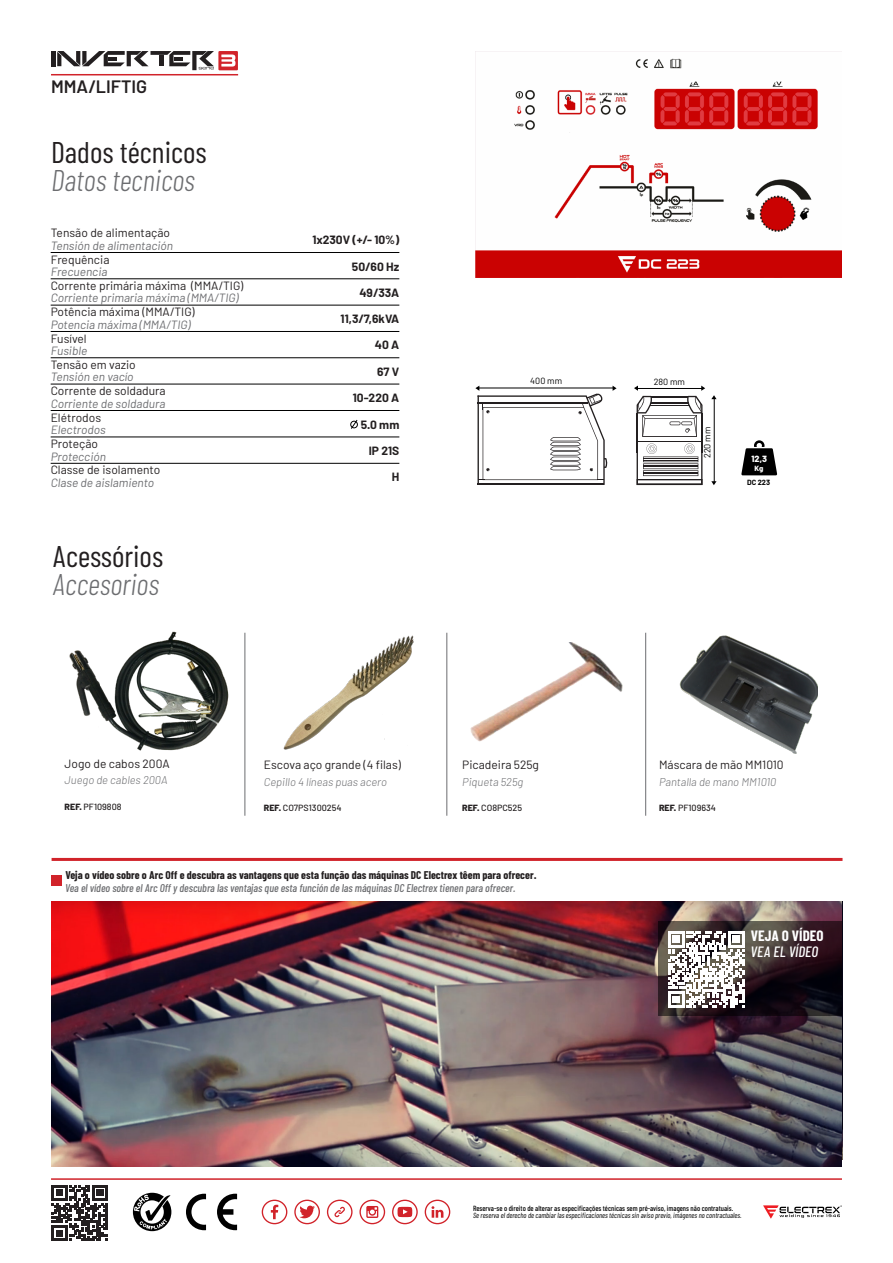
<style>
.page{position:relative;width:893px;height:1263px;background:#fff}
.page>*{position:absolute;margin:0;border:0;box-sizing:border-box;transform-origin:0 0}
.Corpo_texto_ES{font:30px "Barlow Condensed";color:#231f20}
.Corpo_texto_ES-2{font:italic 300 30px "Barlow Condensed";color:#6c6d70}
.Corpo_texto_ES-3{font:600 18px "Barlow";color:#231f20}
.Corpo_texto_ES-4{font:italic 500 15px "Barlow Condensed";color:#fff}
.Corpo_texto_ES-5{font:700 15px "Barlow Condensed";color:#fff}
.t1{font:12px "Barlow";color:#231f20}
.t2{font:italic 12px "Barlow";color:#6c6d70}
.Corpo_texto_ES-6{font:700 12px "Barlow";color:#231f20}
.Corpo_texto_ES-7{font:italic 500 11.25px "Barlow Condensed";color:#6c6d70}
.Corpo_texto_ES-8{font:700 11.25px "Barlow Condensed";color:#231f20}
.t3{font:italic 300 11.25px "Barlow";color:#6c6d70}
.t4{font:500 9px "Barlow";color:#231f20}
.t5{font:9px "Barlow";color:#000}
.t6{font:800 9px "Barlow";color:#fff}
.t7{font:italic 7.5px "Barlow Condensed";color:#000}
.t8{font:500 7.5px "Barlow Condensed";color:#000}
.Corpo_texto_ES-9{font:700 7.5px "Barlow";color:#000}
.t9{font:800 7.5px "Barlow";color:#fff}
.s1{font-weight:800}
</style>
<div class="page">
<hr style="left:51px;top:74px;width:187px;height:1px;background:#d1232a">
<hr style="left:51px;top:51px;width:4px;height:15px;background:#231f20">
<svg style="left:57px;top:51px;width:181px;height:19px"></svg>
<svg style="left:133px;top:1193px;width:39px;height:38px"></svg>
<svg style="left:186px;top:1194px;width:20px;height:36px"></svg>
<svg style="left:217px;top:1194px;width:20px;height:36px"></svg>
<svg style="left:262px;top:1199px;width:25px;height:25px"></svg>
<svg style="left:294px;top:1199px;width:26px;height:25px"></svg>
<svg style="left:425px;top:1199px;width:25px;height:25px"></svg>
<svg style="left:392px;top:1199px;width:26px;height:25px"></svg>
<svg style="left:359px;top:1199px;width:26px;height:25px"></svg>
<svg style="left:327px;top:1199px;width:26px;height:25px"></svg>
<svg style="left:52px;top:1185px;width:56px;height:56px"></svg>
<hr style="left:51px;top:1178px;width:791px;height:2px;background:#d1232a">
<hr style="left:245px;top:633px;width:1px;height:183px;background:#6c6d70">
<hr style="left:645px;top:633px;width:1px;height:183px;background:#6c6d70">
<svg style="left:763px;top:1205px;width:79px;height:13px"></svg>
<hr style="left:52px;top:858px;width:790px;height:3px;background:#d1232a">
<div style="left:52px;top:876px;width:10px;height:10px;background:#d1232a"></div>
<hr style="left:51px;top:252px;width:348px;height:1px;background:#000">
<hr style="left:51px;top:279px;width:348px;height:1px;background:#000">
<hr style="left:51px;top:305px;width:348px;height:1px;background:#000">
<hr style="left:51px;top:331px;width:348px;height:1px;background:#000">
<hr style="left:51px;top:357px;width:348px;height:1px;background:#000">
<hr style="left:51px;top:384px;width:348px;height:1px;background:#000">
<hr style="left:51px;top:410px;width:348px;height:1px;background:#000">
<hr style="left:51px;top:437px;width:348px;height:1px;background:#000">
<hr style="left:51px;top:463px;width:348px;height:1px;background:#000">
<svg style="left:350px;top:419px;width:8px;height:10px"></svg>
<hr style="left:714px;top:397px;width:1px;height:85px;background:#000">
<svg style="left:711px;top:481px;width:5px;height:4px"></svg>
<hr style="left:637px;top:413px;width:1px;height:40px;background:#231f20">
<hr style="left:701px;top:413px;width:1px;height:40px;background:#231f20">
<svg style="left:634px;top:386px;width:71px;height:51px"></svg>
<hr style="left:637px;top:442px;width:65px;height:1px;background:#231f20">
<svg style="left:637px;top:443px;width:65px;height:42px"></svg>
<svg style="left:741px;top:440px;width:36px;height:35px"></svg>
<svg style="left:475px;top:386px;width:142px;height:99px"></svg>
<hr style="left:478px;top:395px;width:1px;height:90px;background:#231f20">
<img style="left:475px;top:51px;width:366px;height:226px">
<img style="left:679px;top:635px;width:139px;height:118px">
<hr style="left:446px;top:633px;width:1px;height:183px;background:#6c6d70">
<img style="left:283px;top:635px;width:131px;height:115px">
<img style="left:470px;top:642px;width:153px;height:100px">
<img style="left:51px;top:901px;width:791px;height:265px">
<svg style="left:658px;top:921px;width:184px;height:95px;background:#2e2226"></svg>
<svg style="left:668px;top:931px;width:76px;height:76px"></svg>
<img style="left:69px;top:631px;width:160px;height:120px">
<p class="Corpo_texto_ES-3" style="left:51px;top:76px;width:98px">MMA/LIFTIG</p>
<p class="Corpo_texto_ES" style="left:51px;top:133px;width:157px">Dados técnicos</p>
<p class="Corpo_texto_ES-2" style="left:51px;top:162px;width:145px">Datos tecnicos</p>
<p class="t1" style="left:51px;top:226px;width:121px">Tensão de alimentação</p>
<p class="t2" style="left:51px;top:238px;width:124px">Tensión de alimentación</p>
<p class="t1" style="left:51px;top:252px;width:60px">Frequência</p>
<p class="t2" style="left:51px;top:264px;width:58px">Frecuencia</p>
<p class="t1" style="left:51px;top:278px;width:194px">Corrente primária máxima (MMA/TIG)</p>
<p class="t2" style="left:51px;top:291px;width:189px">Corriente primaria máxima (MMA/TIG)</p>
<p class="t1" style="left:51px;top:305px;width:146px">Potência máxima (MMA/TIG)</p>
<p class="t2" style="left:51px;top:317px;width:141px">Potencia máxima (MMA/TIG)</p>
<p class="t1" style="left:51px;top:331px;width:38px">Fusível</p>
<p class="t2" style="left:51px;top:343px;width:38px">Fusible</p>
<p class="t1" style="left:51px;top:357px;width:87px">Tensão em vazio</p>
<p class="t2" style="left:51px;top:370px;width:84px">Tensión en vacío</p>
<p class="t1" style="left:51px;top:384px;width:116px">Corrente de soldadura</p>
<p class="t2" style="left:51px;top:396px;width:116px">Corriente de soldadura</p>
<p class="t1" style="left:51px;top:410px;width:52px">Elétrodos</p>
<p class="t2" style="left:51px;top:422px;width:57px">Electrodos</p>
<p class="t1" style="left:51px;top:436px;width:49px">Proteção</p>
<p class="t2" style="left:51px;top:449px;width:57px">Protección</p>
<p class="t1" style="left:51px;top:463px;width:111px">Classe de isolamento</p>
<p class="t2" style="left:51px;top:475px;width:105px">Clase de aislamiento</p>
<p class="Corpo_texto_ES" style="left:52px;top:537px;width:112px">Acessórios</p>
<p class="Corpo_texto_ES-2" style="left:52px;top:565px;width:108px">Accesorios</p>
<p class="Corpo_texto_ES-6" style="left:312px;top:233px;width:88px">1x230V (+/- 10%)</p>
<p class="Corpo_texto_ES-6" style="left:352px;top:259px;width:49px">50/60 Hz</p>
<p class="Corpo_texto_ES-6" style="left:359px;top:285px;width:41px">49/33A</p>
<p class="Corpo_texto_ES-6" style="left:341px;top:312px;width:60px">11,3/7,6kVA</p>
<p class="Corpo_texto_ES-6" style="left:375px;top:338px;width:26px">40 A</p>
<p class="Corpo_texto_ES-6" style="left:377px;top:364px;width:24px">67 V</p>
<p class="Corpo_texto_ES-6" style="left:353px;top:391px;width:48px">10-220 A</p>
<p class="Corpo_texto_ES-6" style="left:361px;top:417px;width:40px">5.0 mm</p>
<p class="Corpo_texto_ES-6" style="left:369px;top:444px;width:32px">IP 21S</p>
<p class="Corpo_texto_ES-6" style="left:392px;top:470px;width:9px">H</p>
<p class="t5" style="left:530px;top:375px;width:33px">400 mm</p>
<p class="t1" style="left:65px;top:756px;width:107px">Jogo de cabos 200A</p>
<p class="t3" style="left:65px;top:773px;width:104px">Juego de cables 200A</p>
<p class="t4" style="left:65px;top:801px;width:58px"><span class="s1">REF.</span> PF109808</p>
<p class="t1" style="left:264px;top:757px;width:139px">Escova aço grande (4 filas)</p>
<p class="t3" style="left:264px;top:775px;width:125px">Cepillo 4 líneas puas acero</p>
<p class="t1" style="left:462px;top:757px;width:78px">Picadeira 525g</p>
<p class="t3" style="left:462px;top:775px;width:63px">Piqueta 525g</p>
<p class="t4" style="left:264px;top:803px;width:79px"><span class="s1">REF.</span> CO7PS1300254</p>
<p class="t4" style="left:462px;top:803px;width:61px"><span class="s1">REF.</span> CO8PC525</p>
<p class="Corpo_texto_ES-8" style="left:65px;top:868px;width:473px">Veja o vídeo sobre o Arc Off e descubra as vantagens que esta função das máquinas DC Electrex têem para ofrecer.</p>
<p class="Corpo_texto_ES-7" style="left:65px;top:881px;width:452px">Vea el vídeo sobre el Arc Off y descubra las ventajas que esta función de las máquinas DC Electrex tienen para ofrecer.</p>
<p class="t5" style="left:654px;top:376px;width:33px">280 mm</p>
<p class="t5" style="left:702px;top:458px;width:33px;rotate:-90deg">220 mm</p>
<p class="t6" style="left:752px;top:453px;width:17px">12,3</p>
<p class="t9" style="left:755px;top:464px;width:10px">Kg</p>
<p class="Corpo_texto_ES-9" style="left:747px;top:478px;width:25px">DC 223</p>
<p class="t1" style="left:659px;top:757px;width:126px">Máscara de mão MM1010</p>
<p class="t3" style="left:659px;top:775px;width:119px">Pantalla de mano MM1010</p>
<p class="t4" style="left:659px;top:803px;width:58px"><span class="s1">REF.</span> PF109634</p>
<p class="Corpo_texto_ES-5" style="left:751px;top:927px;width:74px">VEJA O VÍDEO</p>
<p class="Corpo_texto_ES-4" style="left:750px;top:942px;width:69px">VEA EL VÍDEO</p>
<p class="t8" style="left:473px;top:1203px;width:262px">Reserva-se o direito de alterar as especificações técnicas sem pré-aviso, imagens não contratuais.</p>
<p class="t7" style="left:473px;top:1211px;width:270px">Se reserva el derecho de cambiar las especificaciones técnicas sin aviso previo, imágenes no contractuales.</p>
</div>
